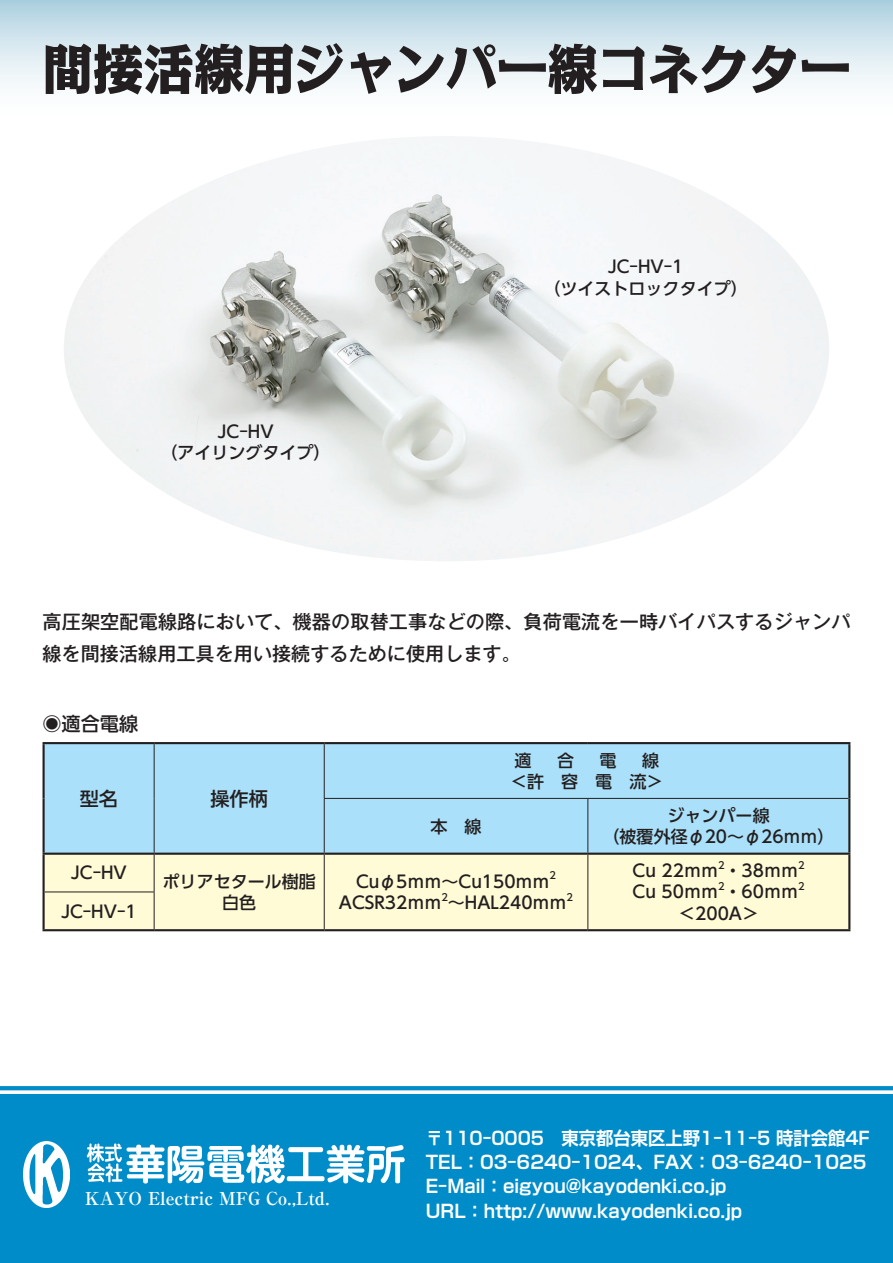
<style>
.page{position:relative;width:893px;height:1263px;background:#fff}
.page>*{position:absolute;margin:0;border:0;box-sizing:border-box;transform-origin:0 0}
.商品タイトル{font:800 53.1px "Kakumin Pro";color:#231f20;scale:.95 1}
.本文{font:500 19.2px/32px "Gothic MB101 Pr 6 N";letter-spacing:.005em;color:#231f20}
.表組_タイトル{font:500 19.2px "UD Shin Go Pr 6 N";color:#231f20}
.表組_基本{font:500 19.2px "UD Shin Go Pr 6 N";color:#231f20}
.t1{font:700 18px/24.5px "Shin Go Pr 6 N De";color:#fff;scale:.96 1}
.t2{font:700 17.85px "Ryumin Pr 6 N";letter-spacing:-.005em;color:#fff}
.表組_基本-2{font:500 16.95px/21.3px "UD Shin Go Pr 6 N";color:#231f20;text-align:center}
.キャプション{font:500 16.95px "UD Shin Go Pr 6 N";color:#231f20}
.表組_基本-3{font:500 9.9px "UD Shin Go Pr 6 N";color:#231f20}
</style>
<div class="page">
<div style="left:0;top:0;width:893px;height:123px;background:linear-gradient(to bottom,#b4d4e2,#fff)"></div>
<div style="left:0;top:1094px;width:893px;height:169px;background:#008cc8"></div>
<svg style="left:0;top:1086px;width:893px;height:4px;background:#058ec9"></svg>
<svg style="left:87px;top:1143px;width:318px;height:40px"></svg>
<img style="left:23px;top:1142px;width:47px;height:65px">
<img style="left:64px;top:136px;width:765px;height:425px">
<div style="left:45px;top:744px;width:803px;height:109px;background:#aae0f9"></div>
<div style="left:45px;top:855px;width:803px;height:74px;background:#fffbd6"></div>
<hr style="left:45px;top:892px;width:109px;height:1px;background:#231f20">
<hr style="left:324px;top:798px;width:264px;height:1px;background:#231f20">
<hr style="left:324px;top:744px;width:1px;height:54px;background:#231f20">
<hr style="left:324px;top:799px;width:1px;height:54px;background:#231f20">
<hr style="left:154px;top:744px;width:1px;height:54px;background:#231f20">
<hr style="left:154px;top:798px;width:1px;height:55px;background:#231f20">
<hr style="left:43px;top:742px;width:111px;height:2px;background:#231f20">
<hr style="left:43px;top:744px;width:2px;height:54px;background:#231f20">
<hr style="left:154px;top:742px;width:170px;height:2px;background:#231f20">
<hr style="left:43px;top:798px;width:2px;height:55px;background:#231f20">
<hr style="left:324px;top:742px;width:264px;height:2px;background:#231f20">
<hr style="left:588px;top:742px;width:262px;height:2px;background:#231f20">
<hr style="left:848px;top:744px;width:2px;height:54px;background:#231f20">
<hr style="left:43px;top:855px;width:2px;height:37px;background:#231f20">
<hr style="left:43px;top:892px;width:2px;height:37px;background:#231f20">
<hr style="left:43px;top:929px;width:111px;height:2px;background:#231f20">
<hr style="left:588px;top:798px;width:260px;height:1px;background:#231f20">
<hr style="left:588px;top:799px;width:1px;height:54px;background:#231f20">
<hr style="left:848px;top:798px;width:2px;height:55px;background:#231f20">
<hr style="left:43px;top:853px;width:111px;height:2px;background:#231f20">
<hr style="left:588px;top:853px;width:262px;height:2px;background:#231f20">
<hr style="left:848px;top:855px;width:2px;height:37px;background:#231f20">
<hr style="left:848px;top:892px;width:2px;height:37px;background:#231f20">
<hr style="left:588px;top:929px;width:262px;height:2px;background:#231f20">
<hr style="left:324px;top:853px;width:264px;height:2px;background:#231f20">
<hr style="left:324px;top:929px;width:264px;height:2px;background:#231f20">
<hr style="left:588px;top:855px;width:1px;height:37px;background:#231f20">
<hr style="left:588px;top:892px;width:1px;height:37px;background:#231f20">
<hr style="left:154px;top:853px;width:170px;height:2px;background:#231f20">
<hr style="left:154px;top:929px;width:170px;height:2px;background:#231f20">
<hr style="left:154px;top:855px;width:1px;height:37px;background:#231f20">
<hr style="left:324px;top:855px;width:1px;height:37px;background:#231f20">
<hr style="left:154px;top:892px;width:1px;height:37px;background:#231f20">
<hr style="left:324px;top:892px;width:1px;height:37px;background:#231f20">
<p class="商品タイトル" style="left:43px;top:27px;width:852px">間接活線用ジャンパー線コネクター</p>
<p class="キャプション" style="left:218px;top:418px;width:57px">JC-HV</p>
<p class="キャプション" style="left:161px;top:439px;width:172px">（アイリングタイプ）</p>
<p class="キャプション" style="left:608px;top:253px;width:77px">JC-HV-1</p>
<p class="キャプション" style="left:544px;top:274px;width:206px">（ツイストロックタイプ）</p>
<p class="本文" style="left:43px;top:605px;width:810px">高圧架空配電線路において、機器の取替工事などの際、負荷電流を一時バイパスするジャンパ線を間接活線用工具を用い接続するために使用します。</p>
<p class="表組_タイトル" style="left:43px;top:708px;width:97px">◉適合電線</p>
<p class="表組_基本" style="left:80px;top:783px;width:40px">型名</p>
<p class="表組_基本" style="left:210px;top:783px;width:59px">操作柄</p>
<p class="表組_基本-2" style="left:431px;top:815px;width:53px">本　線</p>
<p class="表組_基本-2" style="left:514px;top:749px;width:146px">適　合　電　線</p>
<p class="表組_基本-2" style="left:510px;top:770px;width:155px">＜許　容　電　流＞</p>
<p class="表組_基本-2" style="left:668px;top:804px;width:104px">ジャンパー線</p>
<p class="表組_基本-2" style="left:603px;top:825px;width:233px">（被覆外径φ20〜φ26ｍｍ）</p>
<p class="表組_基本-3" style="left:718px;top:857px;width:8px">2</p>
<p class="表組_基本-3" style="left:798px;top:857px;width:8px">2</p>
<p class="表組_基本-2" style="left:633px;top:881px;width:167px">Cu 50ｍｍ・60ｍｍ</p>
<p class="表組_基本-2" style="left:633px;top:859px;width:167px">Cu 22ｍｍ・38ｍｍ</p>
<p class="表組_基本-2" style="left:71px;top:862px;width:57px">JC-HV</p>
<p class="表組_基本-2" style="left:163px;top:870px;width:155px">ポリアセタール樹脂白色</p>
<p class="表組_基本-2" style="left:356px;top:870px;width:195px">Cuφ5ｍｍ〜Cu150ｍｍ</p>
<p class="表組_基本-3" style="left:550px;top:868px;width:8px">2</p>
<p class="表組_基本-3" style="left:718px;top:878px;width:8px">2</p>
<p class="表組_基本-3" style="left:798px;top:878px;width:8px">2</p>
<p class="表組_基本-3" style="left:441px;top:889px;width:8px">2</p>
<p class="表組_基本-3" style="left:567px;top:889px;width:8px">2</p>
<p class="表組_基本-2" style="left:339px;top:891px;width:229px">ACSR32ｍｍ〜HAL240ｍｍ</p>
<p class="表組_基本-2" style="left:61px;top:900px;width:77px">JC-HV-1</p>
<p class="表組_基本-2" style="left:678px;top:902px;width:82px">＜200A＞</p>
<p class="t2" style="left:85px;top:1184px;width:246px">KAYO Electric MFG Co.,Ltd.</p>
<p class="t1" style="left:426px;top:1124px;width:464px">〒110-0005　東京都台東区上野1-11-5 時計会館4F TEL：03-6240-1024、FAX：03-6240-1025<br>E-Mail：eigyou@kayodenki.co.jp<br>URL：http://www.kayodenki.co.jp</p>
</div>
